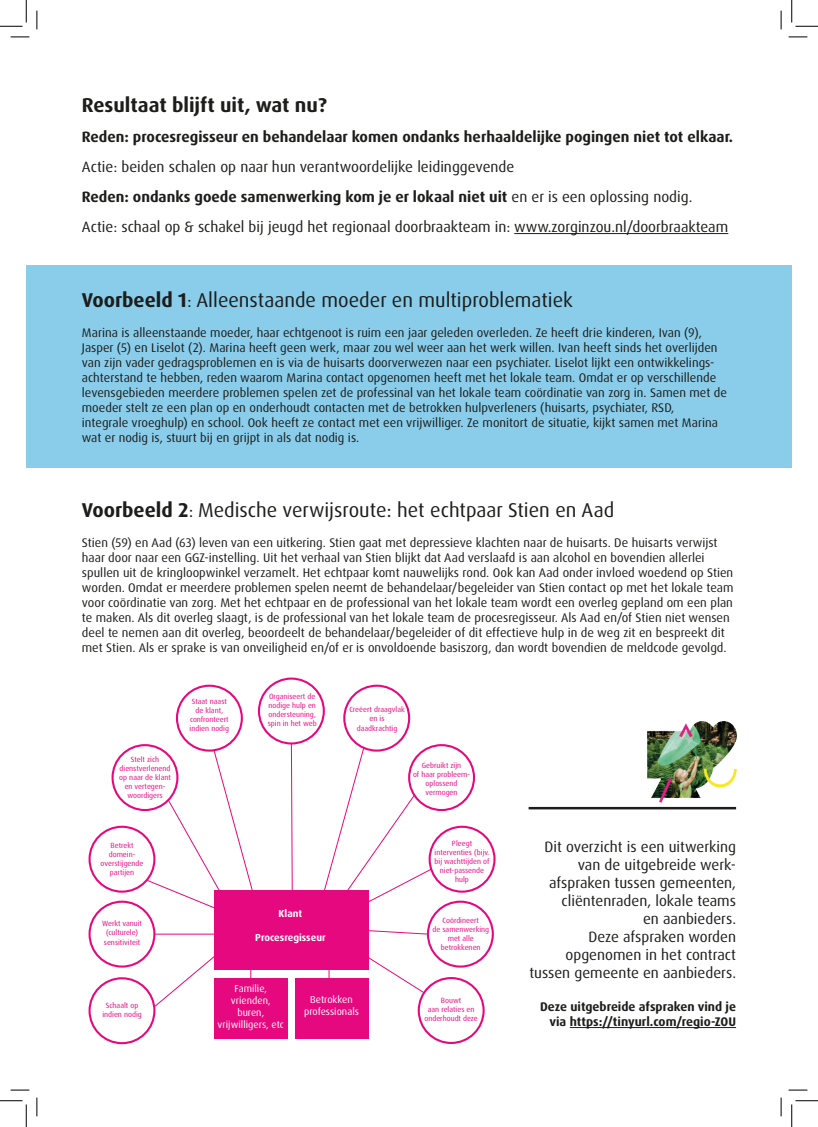
<style>
.page{position:relative;width:818px;height:1127px;background:#fff}
.page>*{position:absolute;margin:0;border:0;box-sizing:border-box;transform-origin:0 0}
.t1{font:20px "Dax Pro";color:#1d1d1b}
.t2{font:700 20px "Dax Pro";color:#1d1d1b}
.t3{font:15px/18px "Dax Pro";color:#1d1d1b;text-align:right}
.t4{font:700 15px "Dax Pro";color:#1d1d1b}
.t5{font:12.5px/15px "Dax Pro";color:#1d1d1b}
.t6{font:700 12.5px/15px "Dax Pro";color:#1d1d1b;text-align:right}
.t7{font:10px/12px "Dax Pro";color:#fff;text-align:center}
.t8{font:700 10px "Dax Pro";color:#fff}
.t9{font:7.5px/9px "Dax Pro";color:#e5087e;text-align:center}
.s1{font-weight:400}
.s2{font-weight:700}
.s3{font-size:17.5px}
</style>
<div class="page">
<div style="left:26px;top:265px;width:766px;height:202px;background:#89cdeb"></div>
<hr style="left:514px;top:233px;width:214px;height:1px;background:#1d1d1b">
<div style="left:214px;top:977px;width:74px;height:61px;background:#e5087e"></div>
<div style="left:295px;top:977px;width:73px;height:61px;background:#e5087e"></div>
<div style="left:214px;top:890px;width:154px;height:79px;background:#e5087e"></div>
<div style="left:418px;top:976px;width:67px;height:67px;border:2px solid #e5087e;border-radius:50%"></div>
<div style="left:427px;top:900px;width:67px;height:67px;border:2px solid #e5087e;border-radius:50%"></div>
<div style="left:429px;top:825px;width:66px;height:67px;border:2px solid #e5087e;border-radius:50%"></div>
<div style="left:408px;top:744px;width:67px;height:66px;border:2px solid #e5087e;border-radius:50%"></div>
<div style="left:343px;top:684px;width:67px;height:67px;border:2px solid #e5087e;border-radius:50%"></div>
<div style="left:258px;top:677px;width:67px;height:67px;border:2px solid #e5087e;border-radius:50%"></div>
<div style="left:176px;top:684px;width:67px;height:67px;border:2px solid #e5087e;border-radius:50%"></div>
<div style="left:112px;top:744px;width:66px;height:66px;border:2px solid #e5087e;border-radius:50%"></div>
<div style="left:89px;top:825px;width:66px;height:67px;border:2px solid #e5087e;border-radius:50%"></div>
<div style="left:89px;top:900px;width:66px;height:67px;border:2px solid #e5087e;border-radius:50%"></div>
<div style="left:89px;top:976px;width:66px;height:67px;border:2px solid #e5087e;border-radius:50%"></div>
<svg style="left:367px;top:956px;width:58px;height:37px"></svg>
<svg style="left:368px;top:929px;width:61px;height:5px"></svg>
<svg style="left:324px;top:746px;width:108px;height:156px"></svg>
<svg style="left:291px;top:742px;width:2px;height:148px"></svg>
<svg style="left:146px;top:749px;width:107px;height:160px"></svg>
<hr style="left:154px;top:933px;width:60px;height:1px;background:#e5087e">
<svg style="left:153px;top:956px;width:65px;height:51px"></svg>
<hr style="left:570px;top:1026px;width:166px;height:1px;background:#1d1d1b">
<hr style="left:529px;top:806px;width:207px;height:3px;background:#1d1d1b">
<img style="left:647px;top:721px;width:89px;height:81px">
<svg style="left:11px;top:36px;width:18px;height:2px"></svg>
<svg style="left:788px;top:36px;width:19px;height:2px"></svg>
<svg style="left:11px;top:1089px;width:18px;height:1px"></svg>
<svg style="left:788px;top:1089px;width:19px;height:1px"></svg>
<svg style="left:36px;top:11px;width:2px;height:18px"></svg>
<svg style="left:36px;top:1097px;width:2px;height:18px"></svg>
<svg style="left:780px;top:11px;width:2px;height:18px"></svg>
<svg style="left:780px;top:1097px;width:2px;height:18px"></svg>
<svg style="left:0;top:0;width:27px;height:27px"></svg>
<svg style="left:0;top:1100px;width:27px;height:26px"></svg>
<svg style="left:791px;top:0;width:27px;height:27px"></svg>
<svg style="left:791px;top:1100px;width:27px;height:26px"></svg>
<p class="t2" style="left:82px;top:92px;width:247px">Resultaat blijft uit, wat nu?</p>
<p class="t4" style="left:82px;top:127px;width:653px">Reden: procesregisseur en behandelaar komen ondanks herhaaldelijke pogingen niet tot elkaar.</p>
<p class="t3" style="left:82px;top:158px;width:434px">Actie: beiden schalen op naar hun verantwoordelijke leidinggevende</p>
<p class="t4" style="left:82px;top:187px;width:612px">Reden: ondanks goede samenwerking kom je er lokaal niet uit <span class="s1">en er is een oplossing nodig.</span></p>
<p class="t3" style="left:82px;top:218px;width:648px">Actie: schaal op &amp; schakel bij jeugd het regionaal doorbraakteam in: www.zorginzou.nl/doorbraakteam</p>
<p class="t1" style="left:82px;top:287px;width:492px"><span class="s2">Voorbeeld 1</span><span class="s3">:</span> Alleenstaande moeder en multiproblematiek</p>
<p class="t5" style="left:82px;top:325px;width:647px">Marina is alleenstaande moeder, haar echtgenoot is ruim een jaar geleden overleden. Ze heeft drie kinderen, Ivan (9), Jasper (5) en Liselot (2). Marina heeft geen werk, maar zou wel weer aan het werk willen. Ivan heeft sinds het overlijden van zijn vader gedragsproblemen en is via de huisarts doorverwezen naar een psychiater. Liselot lijkt een ontwikkelings&shy;achterstand te hebben, reden waarom Marina contact opgenomen heeft met het lokale team. Omdat er op verschillende levensgebieden meerdere problemen spelen zet de professinal van het lokale team coördinatie van zorg in. Samen met de moeder stelt ze een plan op en onderhoudt contacten met de betrokken hulpverleners (huisarts, psychiater, RSD,</p>
<p class="t5" style="left:82px;top:415px;width:638px">integrale vroeghulp) en school. Ook heeft ze contact met een vrijwilliger. Ze monitort de situatie, kijkt samen met Marina wat er nodig is, stuurt bij en grijpt in als dat nodig is.</p>
<p class="t1" style="left:82px;top:497px;width:534px"><span class="s2">Voorbeeld 2</span><span class="s3">:</span> Medische verwijsroute: het echtpaar Stien en Aad</p>
<p class="t5" style="left:82px;top:535px;width:653px">Stien (59) en Aad (63) leven van een uitkering. Stien gaat met depressieve klachten naar de huisarts. De huisarts verwijst haar door naar een GGZ-instelling. Uit het verhaal van Stien blijkt dat Aad verslaafd is aan alcohol en bovendien allerlei spullen uit de kringloopwinkel verzamelt. Het echtpaar komt nauwelijks rond. Ook kan Aad onder invloed woedend op Stien worden. Omdat er meerdere problemen spelen neemt de behandelaar/begeleider van Stien contact op met het lokale team voor coördinatie van zorg. Met het echtpaar en de professional van het lokale team wordt een overleg gepland om een plan te maken. Als dit overleg slaagt, is de professional van het lokale team de procesregisseur. Als Aad en/of Stien niet wensen deel te nemen aan dit overleg, beoordeelt de behandelaar/begeleider of dit effectieve hulp in de weg zit en bespreekt dit met Stien. Als er sprake is van onveiligheid en/of er is onvoldoende basiszorg, dan wordt bovendien de meldcode gevolgd.</p>
<p class="t9" style="left:190px;top:696px;width:41px">Staat naast de klant, confronteert indien nodig</p>
<p class="t9" style="left:268px;top:691px;width:50px;text-align:left">Organiseert de nodige hulp en ondersteuning, spin in het web</p>
<p class="t9" style="left:349px;top:705px;width:57px">Creëert draagvlak en is daadkrachtig</p>
<p class="t9" style="left:119px;top:754px;width:53px">Stelt zich dienstverlenend op naar de klant en vertegen&shy;woordigers</p>
<p class="t9" style="left:413px;top:760px;width:58px">Gebruikt zijn<br>of haar probleem&shy;oplossend vermogen</p>
<p class="t9" style="left:101px;top:841px;width:44px">Betrekt domein&shy;overstijgende partijen</p>
<p class="t9" style="left:102px;top:919px;width:41px">Werkt vanuit (culturele) sensitiviteit</p>
<p class="t9" style="left:102px;top:1000px;width:41px">Schaalt op indien nodig</p>
<p class="t8" style="left:278px;top:906px;width:25px">Klant</p>
<p class="t8" style="left:255px;top:931px;width:72px">Procesregisseur</p>
<p class="t9" style="left:435px;top:838px;width:56px">Pleegt interventies (bijv. bij wachttijden of niet-passende hulp</p>
<p class="t9" style="left:432px;top:915px;width:58px">Coördineert<br>de samenwerking met alle betrokkenen</p>
<p class="t7" style="left:218px;top:982px;width:68px">Familie, vrienden, buren, vrijwilligers, etc</p>
<p class="t7" style="left:304px;top:993px;width:56px">Betrokken professionals</p>
<p class="t9" style="left:424px;top:995px;width:55px">Bouwt<br>aan relaties en onderhoudt deze</p>
<p class="t3" style="left:545px;top:837px;width:193px">Dit overzicht is een uitwerking van de uitgebreide werk-</p>
<p class="t3" style="left:549px;top:873px;width:188px">afspraken tussen gemeenten, cliëntenraden, lokale teams</p>
<p class="t3" style="left:588px;top:909px;width:149px">en aanbieders.<br>Deze afspraken worden</p>
<p class="t3" style="left:565px;top:945px;width:172px">opgenomen in het contract</p>
<p class="t3" style="left:529px;top:963px;width:208px">tussen gemeente en aanbieders.</p>
<p class="t6" style="left:540px;top:999px;width:197px">Deze uitgebreide afspraken vind je via https://tinyurl.com/regio-ZOU</p>
</div>
